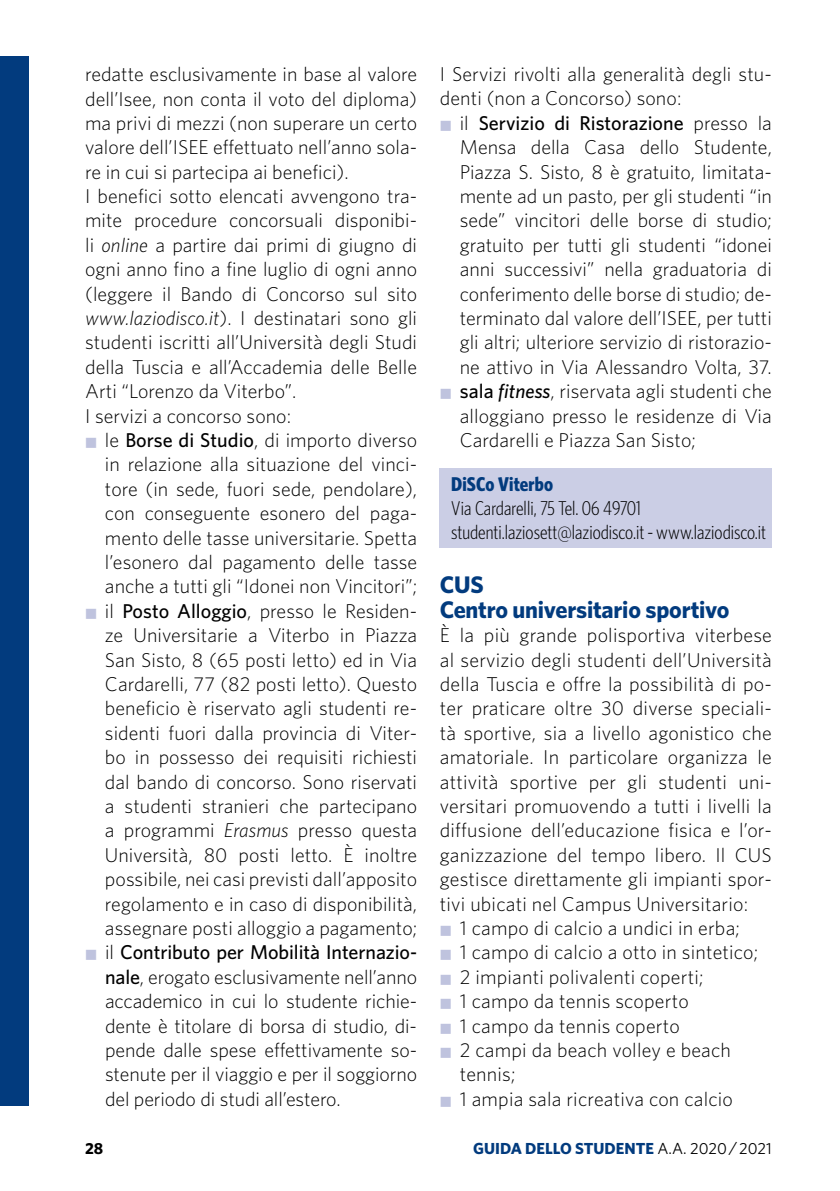
<style>
.page{position:relative;width:840px;height:1191px;background:#fff}
.page>*{position:absolute;margin:0;border:0;box-sizing:border-box;transform-origin:0 0}
.t1{font:700 24px/24.4px "Whitney";letter-spacing:-.01em;color:#023b7e}
.t2{font:300 20px "Whitney";color:#000}
.t3{font:300 20px/24px "Whitney Condensed";color:#000}
.t4{font:500 20px "Whitney";letter-spacing:-.005em;color:#000}
.t5{font:700 20px "Whitney Condensed";letter-spacing:.005em;color:#023b7e}
.t6{font:700 16px "Whitney";color:#023b7e}
.t7{font:700 16px "Whitney";color:#000}
.s1{font-style:italic}
.s2{font-family:"Whitney Index Black Square Bd";font-weight:400;font-size:12px;color:#bfc3de}
.s3{font-weight:500}
.s4{font-weight:300}
.s5{font-weight:500;font-style:italic}
.s6{font-weight:400;color:#000}
</style>
<div class="page">
<div style="left:0;top:57px;width:28px;height:1049px;background:#023b7e"></div>
<div style="left:439px;top:468px;width:332px;height:79px;background:#cbcee5"></div>
<p class="t2" style="left:85px;top:63px;width:333px">redatte esclusivamente in base al valore</p>
<p class="t2" style="left:85px;top:87px;width:333px">dell’Isee, non conta il voto del diploma)</p>
<p class="t2" style="left:85px;top:111px;width:333px">ma privi di mezzi (non superare un certo</p>
<p class="t2" style="left:85px;top:136px;width:333px">valore dell’ISEE effettuato nell’anno sola-</p>
<p class="t2" style="left:85px;top:160px;width:265px">re in cui si partecipa ai benefici).</p>
<p class="t2" style="left:85px;top:184px;width:333px">I benefici sotto elencati avvengono tra-</p>
<p class="t2" style="left:85px;top:209px;width:333px">mite procedure concorsuali disponibi-</p>
<p class="t2" style="left:85px;top:233px;width:333px">li <span class="s1">online</span> a partire dai primi di giugno di</p>
<p class="t2" style="left:85px;top:258px;width:333px">ogni anno fino a fine luglio di ogni anno</p>
<p class="t2" style="left:85px;top:282px;width:333px">(leggere il Bando di Concorso sul sito</p>
<p class="t2" style="left:85px;top:306px;width:333px"><span class="s1">www.laziodisco.it</span>). I destinatari sono gli</p>
<p class="t2" style="left:85px;top:331px;width:333px">studenti iscritti all’Università degli Studi</p>
<p class="t2" style="left:85px;top:355px;width:333px">della Tuscia e all’Accademia delle Belle</p>
<p class="t2" style="left:85px;top:379px;width:213px">Arti “Lorenzo da Viterbo”.</p>
<p class="t2" style="left:85px;top:404px;width:207px">I servizi a concorso sono:</p>
<p class="t2" style="left:85px;top:428px;width:333px"><span class="s2">{</span> le <span class="s3">Borse di Studio</span>, di importo diverso</p>
<p class="t2" style="left:105px;top:453px;width:313px">in relazione alla situazione del vinci-</p>
<p class="t2" style="left:105px;top:477px;width:313px">tore (in sede, fuori sede, pendolare),</p>
<p class="t2" style="left:105px;top:502px;width:313px">con conseguente esonero del paga-</p>
<p class="t2" style="left:105px;top:526px;width:313px">mento delle tasse universitarie. Spetta</p>
<p class="t2" style="left:105px;top:550px;width:313px">l’esonero dal pagamento delle tasse</p>
<p class="t2" style="left:105px;top:575px;width:313px">anche a tutti gli “Idonei non Vincitori”;</p>
<p class="t2" style="left:85px;top:599px;width:333px"><span class="s2">{</span> il <span class="s3">Posto Alloggio</span>, presso le Residen-</p>
<p class="t2" style="left:105px;top:623px;width:313px">ze Universitarie a Viterbo in Piazza</p>
<p class="t2" style="left:105px;top:648px;width:313px">San Sisto, 8 (65 posti letto) ed in Via</p>
<p class="t2" style="left:105px;top:672px;width:313px">Cardarelli, 77 (82 posti letto). Questo</p>
<p class="t2" style="left:105px;top:697px;width:313px">beneficio è riservato agli studenti re-</p>
<p class="t2" style="left:105px;top:721px;width:313px">sidenti fuori dalla provincia di Viter-</p>
<p class="t2" style="left:105px;top:745px;width:313px">bo in possesso dei requisiti richiesti</p>
<p class="t2" style="left:105px;top:770px;width:313px">dal bando di concorso. Sono riservati</p>
<p class="t2" style="left:105px;top:794px;width:313px">a studenti stranieri che partecipano</p>
<p class="t2" style="left:105px;top:819px;width:313px">a programmi <span class="s1">Erasmus</span> presso questa</p>
<p class="t2" style="left:105px;top:843px;width:313px">Università, 80 posti letto. È inoltre</p>
<p class="t2" style="left:105px;top:867px;width:313px">possibile, nei casi previsti dall’apposito</p>
<p class="t2" style="left:105px;top:892px;width:313px">regolamento e in caso di disponibilità,</p>
<p class="t2" style="left:105px;top:916px;width:313px">assegnare posti alloggio a pagamento;</p>
<p class="t4" style="left:85px;top:940px;width:333px"><span class="s2">{</span> <span class="s4">il</span> Contributo per Mobilità Internazio-</p>
<p class="t2" style="left:105px;top:965px;width:313px"><span class="s3">nale</span>, erogato esclusivamente nell’anno</p>
<p class="t2" style="left:105px;top:989px;width:313px">accademico in cui lo studente richie-</p>
<p class="t2" style="left:105px;top:1014px;width:313px">dente è titolare di borsa di studio, di-</p>
<p class="t2" style="left:105px;top:1038px;width:313px">pende dalle spese effettivamente so-</p>
<p class="t2" style="left:105px;top:1062px;width:313px">stenute per il viaggio e per il soggiorno</p>
<p class="t2" style="left:105px;top:1087px;width:237px">del periodo di studi all’estero.</p>
<p class="t2" style="left:439px;top:62px;width:333px">I Servizi rivolti alla generalità degli stu-</p>
<p class="t2" style="left:439px;top:87px;width:243px">denti (non a Concorso) sono:</p>
<p class="t4" style="left:439px;top:111px;width:333px"><span class="s2">{</span> <span class="s4">il</span> Servizio di Ristorazione <span class="s4">presso la</span></p>
<p class="t2" style="left:459px;top:136px;width:313px">Mensa della Casa dello Studente,</p>
<p class="t2" style="left:459px;top:160px;width:313px">Piazza S. Sisto, 8 è gratuito, limitata-</p>
<p class="t2" style="left:459px;top:184px;width:313px">mente ad un pasto, per gli studenti “in</p>
<p class="t2" style="left:459px;top:209px;width:313px">sede” vincitori delle borse di studio;</p>
<p class="t2" style="left:459px;top:233px;width:313px">gratuito per tutti gli studenti “idonei</p>
<p class="t2" style="left:459px;top:258px;width:313px">anni successivi” nella graduatoria di</p>
<p class="t2" style="left:459px;top:282px;width:313px">conferimento delle borse di studio; de-</p>
<p class="t2" style="left:459px;top:306px;width:313px">terminato dal valore dell’ISEE, per tutti</p>
<p class="t2" style="left:459px;top:331px;width:313px">gli altri; ulteriore servizio di ristorazio-</p>
<p class="t2" style="left:459px;top:355px;width:313px">ne attivo in Via Alessandro Volta, 37.</p>
<p class="t2" style="left:439px;top:380px;width:333px"><span class="s2">{</span> <span class="s3">sala</span> <span class="s5">fitness</span>, riservata agli studenti che</p>
<p class="t2" style="left:459px;top:404px;width:313px">alloggiano presso le residenze di Via</p>
<p class="t2" style="left:459px;top:428px;width:238px">Cardarelli e Piazza San Sisto;</p>
<p class="t5" style="left:451px;top:472px;width:103px">DiSCo Viterbo</p>
<p class="t3" style="left:451px;top:496px;width:316px">Via Cardarelli, 75 Tel. 06 49701 studenti.laziosett@laziodisco.it - www.laziodisco.it</p>
<p class="t1" style="left:439px;top:572px;width:291px">CUS<br>Centro universitario sportivo</p>
<p class="t2" style="left:439px;top:623px;width:333px">È la più grande polisportiva viterbese</p>
<p class="t2" style="left:439px;top:648px;width:333px">al servizio degli studenti dell’Università</p>
<p class="t2" style="left:439px;top:672px;width:333px">della Tuscia e offre la possibilità di po-</p>
<p class="t2" style="left:439px;top:697px;width:333px">ter praticare oltre 30 diverse speciali-</p>
<p class="t2" style="left:439px;top:721px;width:333px">tà sportive, sia a livello agonistico che</p>
<p class="t2" style="left:439px;top:745px;width:333px">amatoriale. In particolare organizza le</p>
<p class="t2" style="left:439px;top:770px;width:333px">attività sportive per gli studenti uni-</p>
<p class="t2" style="left:439px;top:794px;width:333px">versitari promuovendo a tutti i livelli la</p>
<p class="t2" style="left:439px;top:819px;width:333px">diffusione dell’educazione fisica e l’or-</p>
<p class="t2" style="left:439px;top:843px;width:333px">ganizzazione del tempo libero. Il CUS</p>
<p class="t2" style="left:439px;top:867px;width:333px">gestisce direttamente gli impianti spor-</p>
<p class="t2" style="left:439px;top:892px;width:309px">tivi ubicati nel Campus Universitario:</p>
<p class="t2" style="left:439px;top:916px;width:301px"><span class="s2">{</span> 1 campo di calcio a undici in erba;</p>
<p class="t2" style="left:439px;top:941px;width:320px"><span class="s2">{</span> 1 campo di calcio a otto in sintetico;</p>
<p class="t2" style="left:439px;top:965px;width:265px"><span class="s2">{</span> 2 impianti polivalenti coperti;</p>
<p class="t2" style="left:439px;top:989px;width:250px"><span class="s2">{</span> 1 campo da tennis scoperto</p>
<p class="t2" style="left:439px;top:1014px;width:241px"><span class="s2">{</span> 1 campo da tennis coperto</p>
<p class="t2" style="left:439px;top:1038px;width:292px"><span class="s2">{</span> 2 campi da beach volley e beach</p>
<p class="t2" style="left:459px;top:1063px;width:57px">tennis;</p>
<p class="t2" style="left:439px;top:1087px;width:294px"><span class="s2">{</span> 1 ampia sala ricreativa con calcio</p>
<p class="t7" style="left:85px;top:1139px;width:20px">28</p>
<p class="t6" style="left:473px;top:1139px;width:300px">GUIDA DELLO STUDENTE <span class="s6">A.A. 2020 / 2021</span></p>
</div>
